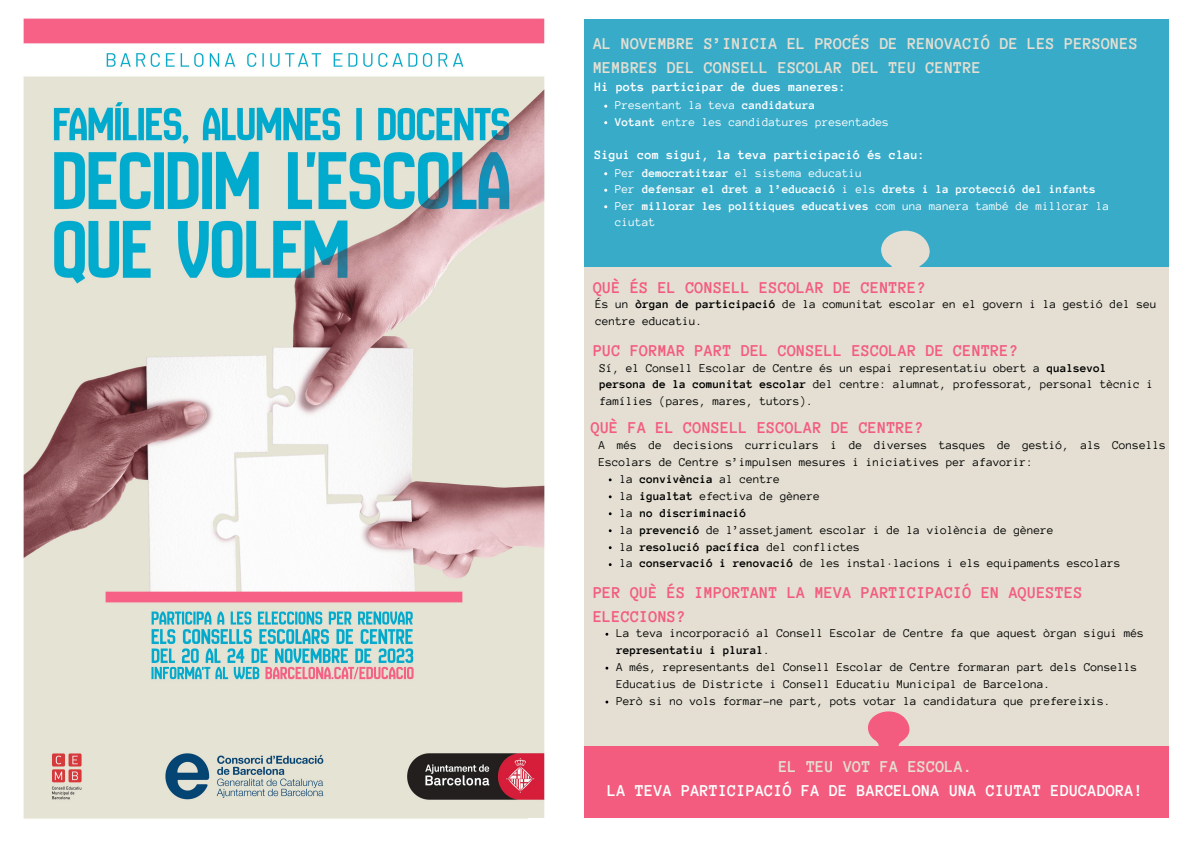
<style>
.page{position:relative;width:1191px;height:843px;background:#fff}
.page>*{position:absolute;margin:0;border:0;box-sizing:border-box;transform-origin:0 0}
.t1{font:700 16.9px/23.3px "Anonymous Pro";color:#f35c7e}
.t2{font:700 16.9px/23.3px "Anonymous Pro";color:#e4dfd2}
.t3{font:700 16.9px "Anonymous Pro";color:#fff}
.t4{font:700 13.2px "Anonymous Pro";color:#fff}
.t5{font:12.2px/16.9px "Anonymous Pro";color:#000}
.t6{font:12.2px/16.5px "Anonymous Pro";color:#fff}
.t7{font:700 12.2px "Anonymous Pro";color:#000}
.t8{font:700 12.2px "Anonymous Pro";color:#fff}
.s1{font-weight:700}
.s2{font-weight:400}
</style>
<div class="page">
<img style="left:23px;top:18px;width:522px;height:801px">
<div style="left:584px;top:20px;width:606px;height:300px;background:#38abc9"></div>
<svg style="left:881px;top:230px;width:49px;height:37px"></svg>
<div style="left:584px;top:267px;width:606px;height:490px;background:#e4dfd2"></div>
<div style="left:584px;top:746px;width:606px;height:96px;background:#f35c7e"></div>
<svg style="left:868px;top:711px;width:42px;height:35px"></svg>
<div style="left:1168px;top:0;width:22px;height:842px;background:#fff"></div>
<div style="left:527px;top:818px;width:663px;height:24px;background:#fff"></div>
<p class="t2" style="left:593px;top:32px;width:546px">AL NOVEMBRE S’INICIA EL PROCÉS DE RENOVACIÓ DE LES PERSONES<br>MEMBRES DEL CONSELL ESCOLAR DEL TEU CENTRE</p>
<p class="t6" style="left:615px;top:97px;width:202px">Presentant la teva <span class="s1">candidatura</span></p>
<p class="t6" style="left:615px;top:113px;width:275px"><span class="s1">Votant</span> entre les candidatures presentades</p>
<p class="t4" style="left:594px;top:80px;width:253px">Hi pots participar de dues maneres:</p>
<p class="t4" style="left:594px;top:148px;width:332px">Sigui com sigui, la teva participació és clau:</p>
<p class="t6" style="left:615px;top:164px;width:248px">Per <span class="s1">democratitzar</span> el sistema educatiu</p>
<p class="t8" style="left:615px;top:183px;width:482px"><span class="s2">Per</span> defensar el dret a l’educació <span class="s2">i els</span> drets i la protecció del infants</p>
<p class="t6" style="left:615px;top:197px;width:495px">Per <span class="s1">millorar les polítiques educatives</span> com una manera també de millorar la ciutat</p>
<p class="t1" style="left:593px;top:276px;width:334px">QUÈ ÉS EL CONSELL ESCOLAR DE CENTRE?</p>
<p class="t5" style="left:595px;top:296px;width:562px">És un <span class="s1">òrgan de participació</span> de la comunitat escolar en el govern i la gestió del seu centre educatiu.</p>
<p class="t5" style="left:599px;top:359px;width:555px;line-height:16.5px">Sí, el Consell Escolar de Centre és un espai representatiu obert a <span class="s1">qualsevol persona de la comunitat escolar</span> del centre: alumnat, professorat, personal tècnic i famílies (pares, mares, tutors).</p>
<p class="t1" style="left:593px;top:338px;width:426px">PUC FORMAR PART DEL CONSELL ESCOLAR DE CENTRE?</p>
<p class="t1" style="left:591px;top:416px;width:334px">QUÈ FA EL CONSELL ESCOLAR DE CENTRE?</p>
<p class="t7" style="left:619px;top:472px;width:162px"><span class="s2">la</span> convivència <span class="s2">al centre</span></p>
<p class="t5" style="left:619px;top:487px;width:202px">la <span class="s1">igualtat</span> efectiva de gènere</p>
<p class="t7" style="left:619px;top:506px;width:128px"><span class="s2">la</span> no discriminació</p>
<p class="t5" style="left:619px;top:521px;width:435px">la <span class="s1">prevenció</span> de l’assetjament escolar i de la violència de gènere</p>
<p class="t7" style="left:619px;top:540px;width:242px"><span class="s2">la</span> resolució pacífica <span class="s2">del conflictes</span></p>
<p class="t5" style="left:619px;top:555px;width:502px">la <span class="s1">conservació i renovació</span> de les instal·lacions i els equipaments escolars</p>
<p class="t5" style="left:599px;top:436px;width:568px">A més de decisions curriculars i de diverses tasques de gestió, als Consells<br>Escolars de Centre s’impulsen mesures i iniciatives per afavorir:</p>
<p class="t1" style="left:593px;top:581px;width:491px">PER QUÈ ÉS IMPORTANT LA MEVA PARTICIPACIÓ EN AQUESTES<br>ELECCIONS?</p>
<p class="t5" style="left:616px;top:624px;width:529px">La teva incorporació al Consell Escolar de Centre fa que aquest òrgan sigui més <span class="s1">representatiu i plural</span>.</p>
<p class="t5" style="left:616px;top:658px;width:522px">A més, representants del Consell Escolar de Centre formaran part dels Consells<br>Educatius de Districte i Consell Educatiu Municipal de Barcelona.</p>
<p class="t5" style="left:616px;top:692px;width:496px">Però si no vols formar-ne part, pots votar la candidatura que prefereixis.</p>
<p class="t2" style="left:778px;top:754px;width:195px">EL TEU VOT FA ESCOLA.</p>
<p class="t3" style="left:607px;top:781px;width:537px">LA TEVA PARTICIPACIÓ FA DE BARCELONA UNA CIUTAT EDUCADORA!</p>
</div>
